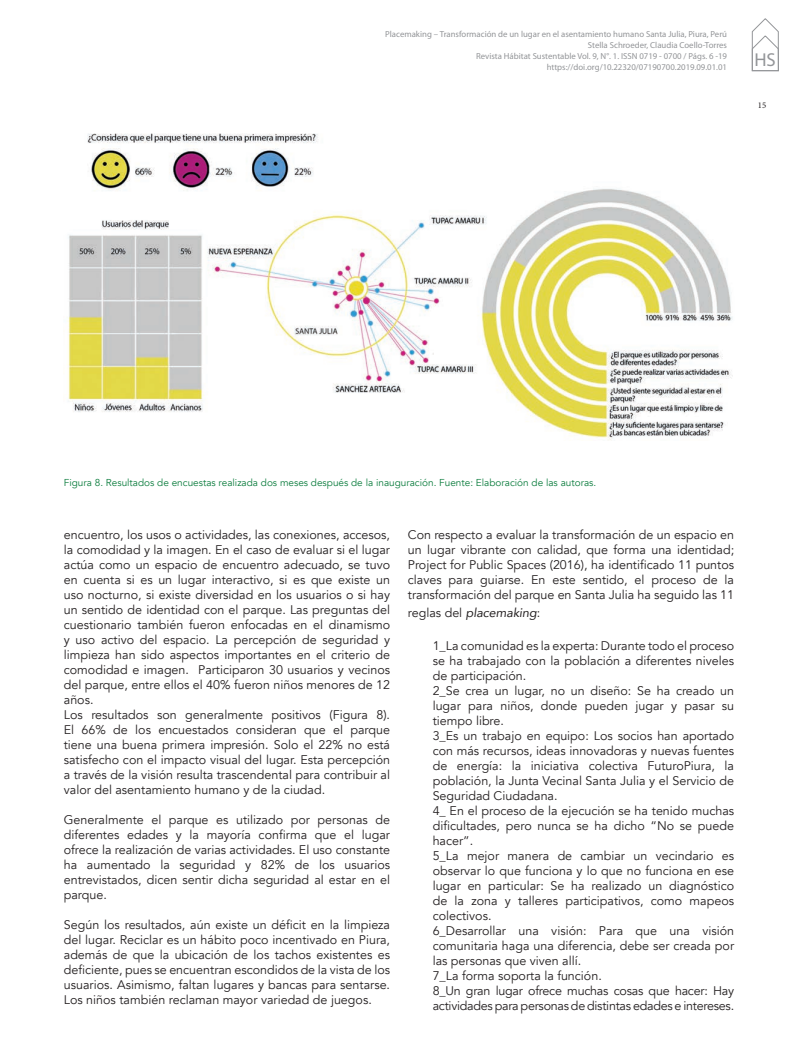
<style>
.page{position:relative;width:798px;height:1063px;background:#fff}
.page>*{position:absolute;margin:0;border:0;box-sizing:border-box;transform-origin:0 0}
.t1{font:18.75px "Myriad Pro";color:#939598}
.t2{font:12.5px/15px "Avenir";color:#231f20;text-align:justify}
.t3{font:italic 12.5px "Avenir";color:#231f20}
.t4{font:10px "Avenir";color:#0c7d3e}
.t5{font:8.75px/11.2px "Myriad Pro";color:#939598;text-align:right}
.t6{font:8.75px "Minion Pro";color:#231f20}
.s1{font-style:normal}
</style>
<div class="page">
<svg style="left:751px;top:18px;width:27px;height:53px"></svg>
<img style="left:67px;top:133px;width:666px;height:307px">
<p class="t5" style="left:385px;top:28px;width:343px">Placemaking – Transformación de un lugar en el asentamiento humano Santa Julia, Piura, Perú Stella Schroeder, Claudia Coello-Torres<br>Revista Hábitat Sustentable Vol. 9, N°. 1. ISSN 0719 - 0700 / Págs. 6 -19 https://doi.org/10.22320/07190700.2019.09.01.01</p>
<h1 class="t1" style="left:754px;top:48px;width:23px">HS</h1>
<p class="t6" style="left:757px;top:99px;width:10px">15</p>
<p class="t4" style="left:64px;top:477px;width:533px">Figura 8. Resultados de encuestas realizada dos meses después de la inauguración. Fuente: Elaboración de las autoras.</p>
<p class="t2" style="left:64px;top:528px;width:327px;text-align:left">encuentro, los usos o actividades, las conexiones, accesos, la comodidad y la imagen. En el caso de evaluar si el lugar actúa como un espacio de encuentro adecuado, se tuvo en cuenta si es un lugar interactivo, si es que existe un uso nocturno, si existe diversidad en los usuarios o si hay un sentido de identidad con el parque. Las preguntas del cuestionario también fueron enfocadas en el dinamismo y uso activo del espacio. La percepción de seguridad y limpieza han sido aspectos importantes en el criterio de comodidad e imagen. Participaron 30 usuarios y vecinos del parque, entre ellos el 40% fueron niños menores de 12 años.<br>Los resultados son generalmente positivos (Figura 8).<br>El 66% de los encuestados consideran que el parque tiene una buena primera impresión. Solo el 22% no está satisfecho con el impacto visual del lugar. Esta percepción a través de la visión resulta trascendental para contribuir al valor del asentamiento humano y de la ciudad.</p>
<p class="t2" style="left:64px;top:813px;width:327px">Generalmente el parque es utilizado por personas de diferentes edades y la mayoría confirma que el lugar ofrece la realización de varias actividades. El uso constante ha aumentado la seguridad y 82% de los usuarios entrevistados, dicen sentir dicha seguridad al estar en el parque.</p>
<p class="t2" style="left:64px;top:918px;width:327px">Según los resultados, aún existe un déficit en la limpieza del lugar. Reciclar es un hábito poco incentivado en Piura, además de que la ubicación de los tachos existentes es deficiente, pues se encuentran escondidos de la vista de los usuarios. Asimismo, faltan lugares y bancas para sentarse.<br>Los niños también reclaman mayor variedad de juegos.</p>
<p class="t2" style="left:407px;top:528px;width:327px">Con respecto a evaluar la transformación de un espacio en un lugar vibrante con calidad, que forma una identidad; Project for Public Spaces (2016), ha identificado 11 puntos claves para guiarse. En este sentido, el proceso de la transformación del parque en Santa Julia ha seguido las 11</p>
<p class="t3" style="left:407px;top:605px;width:134px"><span class="s1">reglas del</span> placemaking<span class="s1">:</span></p>
<p class="t2" style="left:432px;top:639px;width:303px;text-align:left">1_La comunidad es la experta: Durante todo el proceso se ha trabajado con la población a diferentes niveles de participación.<br>2_Se crea un lugar, no un diseño: Se ha creado un lugar para niños, donde pueden jugar y pasar su tiempo libre.<br>3_Es un trabajo en equipo: Los socios han aportado con más recursos, ideas innovadoras y nuevas fuentes de energía: la iniciativa colectiva FuturoPiura, la población, la Junta Vecinal Santa Julia y el Servicio de Seguridad Ciudadana.<br>4_ En el proceso de la ejecución se ha tenido muchas dificultades, pero nunca se ha dicho “No se puede hacer”.<br>5_La mejor manera de cambiar un vecindario es observar lo que funciona y lo que no funciona en ese lugar en particular: Se ha realizado un diagnóstico de la zona y talleres participativos, como mapeos colectivos.<br>6_Desarrollar una visión: Para que una visión comunitaria haga una diferencia, debe ser creada por las personas que viven allí.<br>7_La forma soporta la función.<br>8_Un gran lugar ofrece muchas cosas que hacer: Hay actividades para personas de distintas edades e intereses.</p>
</div>
